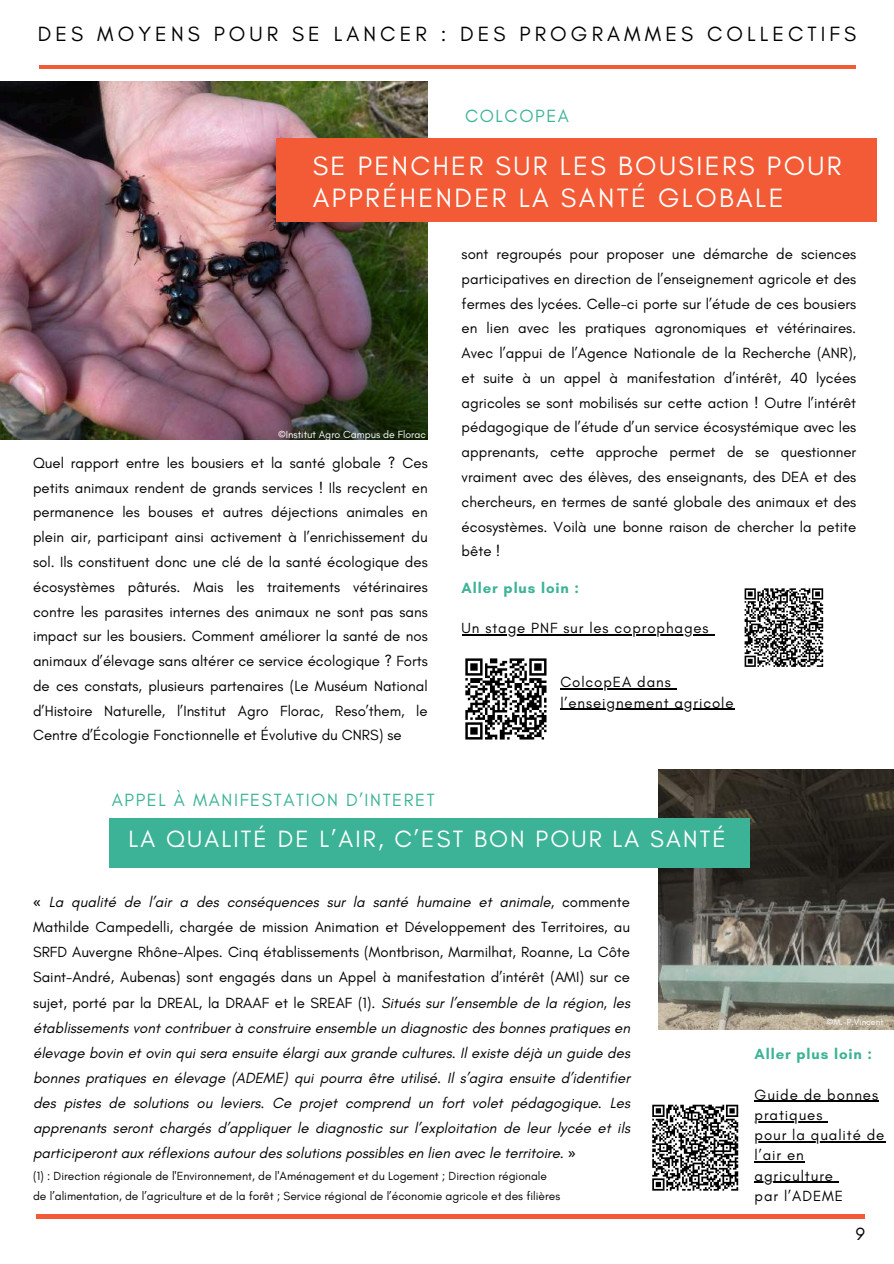
<style>
.page{position:relative;width:894px;height:1264px;background:#fff}
.page>*{position:absolute;margin:0;border:0;box-sizing:border-box;transform-origin:0 0}
.t1{font:27px/32.7px "Glacial Indifference";letter-spacing:.09em;color:#fff}
.t2{font:24px "Glacial Indifference";letter-spacing:.09em;color:#fff}
.t3{font:21px "Glacial Indifference";letter-spacing:.195em;color:#000}
.t4{font:18px "Glacial Indifference";letter-spacing:.09em;color:#3cb397}
.t5{font:18px "Glacial Indifference";color:#000}
.t6{font:15px/24.8px "Glacial Indifference";letter-spacing:.06em;color:#000;text-align:justify}
.t7{font:italic 15px/25px "Glacial Indifference";color:#000;text-align:justify}
.t8{font:700 15px "Glacial Indifference";letter-spacing:.06em;color:#3cb397}
.t9{font:12px/20px "Glacial Indifference";color:#000}
.t10{font:10.5px "Glacial Indifference";color:#fff}
.t11{font:9px "Glacial Indifference";color:#fff}
.s1{font-family:"Noto Sans";font-style:normal}
.s2{font-style:normal}
</style>
<div class="page">
<div style="left:36px;top:1214px;width:828px;height:5px;background:#f35b36"></div>
<hr style="left:40px;top:66px;width:815px;height:3px;background:#f35b36">
<img style="left:0;top:82px;width:427px;height:358px">
<div style="left:276px;top:138px;width:600px;height:84px;background:#f35b36"></div>
<img style="left:658px;top:769px;width:235px;height:260px">
<div style="left:109px;top:818px;width:640px;height:49px;background:#3cb397"></div>
<svg style="left:652px;top:1104px;width:87px;height:87px"></svg>
<svg style="left:465px;top:658px;width:82px;height:82px"></svg>
<svg style="left:744px;top:588px;width:80px;height:79px"></svg>
<hr style="left:461px;top:634px;width:248px;height:1px;background:#000">
<hr style="left:754px;top:1100px;width:124px;height:1px;background:#000">
<hr style="left:754px;top:1121px;width:69px;height:1px;background:#000">
<hr style="left:754px;top:1141px;width:131px;height:1px;background:#000">
<hr style="left:754px;top:1161px;width:50px;height:1px;background:#000">
<hr style="left:754px;top:1181px;width:79px;height:1px;background:#000">
<hr style="left:560px;top:688px;width:111px;height:1px;background:#000">
<hr style="left:560px;top:708px;width:174px;height:1px;background:#000">
<h3 class="t3" style="left:38px;top:21px;width:819px">DES MOYENS POUR SE LANCER : DES PROGRAMMES COLLECTIFS</h3>
<p class="t4" style="left:465px;top:105px;width:105px">COLCOPEA</p>
<h1 class="t1" style="left:312px;top:149px;width:530px">SE PENCHER SUR LES BOUSIERS POUR<br>APPRÉHENDER LA SANTÉ GLOBALE</h1>
<p class="t10" style="left:278px;top:428px;width:149px">©Institut Agro Campus de Florac</p>
<p class="t6" style="left:33px;top:450px;width:396px">Quel rapport entre les bousiers et la santé globale ? Ces petits animaux rendent de grands services ! Ils recyclent en permanence les bouses et autres déjections animales en plein air, participant ainsi activement à l’enrichissement du sol. Ils constituent donc une clé de la santé écologique des écosystèmes pâturés. Mais les traitements vétérinaires contre les parasites internes des animaux ne sont pas sans impact sur les bousiers. Comment améliorer la santé de nos animaux d’élevage sans altérer ce service écologique ? Forts de ces constats, plusieurs partenaires (Le Muséum National d’Histoire Naturelle, l’Institut Agro Florac, Reso’them, le Centre d’Écologie Fonctionnelle et Évolutive du CNRS) se</p>
<p class="t4" style="left:112px;top:788px;width:324px">APPEL À MANIFESTATION D’INTERET</p>
<p class="t6" style="left:461px;top:241px;width:396px">sont regroupés pour proposer une démarche de sciences participatives en direction de l’enseignement agricole et des fermes des lycées. Celle-ci porte sur l’étude de ces bousiers en lien avec les pratiques agronomiques et vétérinaires.<br>Avec l’appui de l’Agence Nationale de la Recherche (ANR), et suite à un appel à manifestation d’intérêt, 40 lycées agricoles se sont mobilisés sur cette action ! Outre l’intérêt pédagogique de l’étude d’un service écosystémique avec les apprenants, cette approche permet de se questionner vraiment avec des élèves, des enseignants, des DEA et des chercheurs, en termes de santé globale des animaux et des écosystèmes. Voilà une bonne raison de chercher la petite bête !</p>
<p class="t8" style="left:461px;top:578px;width:119px">Aller plus loin :</p>
<p class="t6" style="left:461px;top:615px;width:248px">Un stage PNF sur les coprophages</p>
<p class="t6" style="left:560px;top:672px;width:175px;line-height:20.2px">ColcopEA dans l’enseignement agricole</p>
<h2 class="t2" style="left:129px;top:824px;width:598px">LA QUALITÉ DE L’AIR, C’EST BON POUR LA SANTÉ</h2>
<p class="t7" style="left:33px;top:889px;width:598px"><span class="s1">«</span> La qualité de l’air a des conséquences sur la santé humaine et animale, <span class="s2">commente Mathilde Campedelli, chargée de mission Animation et Développement des Territoires, au SRFD Auvergne Rhône-Alpes. Cinq établissements (Montbrison, Marmilhat, Roanne, La Côte Saint-André, Aubenas) sont engagés dans un Appel à manifestation d’intérêt (AMI) sur ce sujet, porté par la DREAL, la DRAAF et le SREAF (1).</span> Situés sur l’ensemble de la région, les établissements vont contribuer à construire ensemble un diagnostic des bonnes pratiques en élevage bovin et ovin qui sera ensuite élargi aux grande cultures. Il existe déjà un guide des bonnes pratiques en élevage (ADEME) qui pourra être utilisé. Il s’agira ensuite d’identifier des pistes de solutions ou leviers. Ce projet comprend un fort volet pédagogique. Les apprenants seront chargés d’appliquer le diagnostic sur l’exploitation de leur lycée et ils participeront aux réflexions autour des solutions possibles en lien avec le territoire. <span class="s1">»</span></p>
<p class="t9" style="left:33px;top:1165px;width:528px">(1) : Direction régionale de l'Environnement, de l'Aménagement et du Logement ; Direction régionale de l’alimentation, de l’agriculture et de la forêt ; Service régional de l’économie agricole et des filières</p>
<p class="t11" style="left:826px;top:1016px;width:58px">©M.-P.Vincent</p>
<p class="t8" style="left:754px;top:1044px;width:119px">Aller plus loin :</p>
<p class="t6" style="left:754px;top:1084px;width:131px;line-height:20.2px;text-align:left">Guide de bonnes pratiques<br>pour la qualité de l’air en agriculture<br>par l’ADEME</p>
<p class="t5" style="left:855px;top:1222px;width:11px">9</p>
</div>
